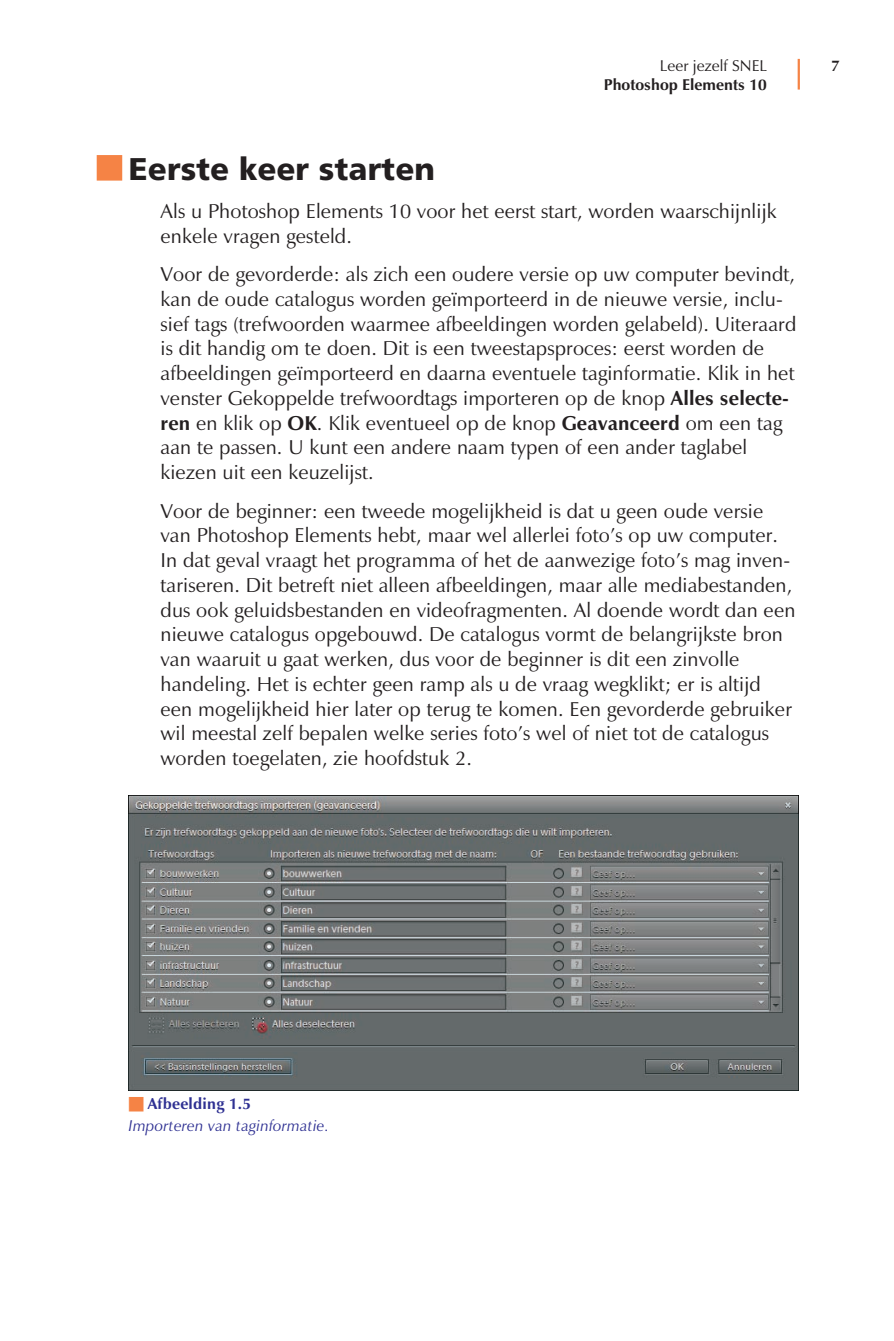
<style>
.page{position:relative;width:894px;height:1341px;background:#fff}
.page>*{position:absolute;margin:0;border:0;box-sizing:border-box;transform-origin:0 0}
.t1{font:31.5px "Humanist 777 BT Black B";color:#231f20}
.t2{font:20.25px/24.8px "Zapf Humanist 601 BT";letter-spacing:.005em;color:#231f20}
.t3{font:italic 15.75px/22.5px "Zapf Humanist 601 BT";letter-spacing:.015em;color:#2e3092}
.t4{font:700 15.75px "Zapf Humanist 601 BT";color:#231f20}
.t5{font:15.75px "Zapf Humanist 601 BT";color:#231f20}
.s1{font-weight:700}
.s2{color:#f58345}
.s3{font-weight:700;font-style:normal}
</style>
<div class="page">
<div style="left:97px;top:155px;width:25px;height:25px;background:#f58345"></div>
<hr style="left:797px;top:59px;width:2px;height:31px;background:#f58345">
<img style="left:129px;top:795px;width:669px;height:295px">
<p class="t5" style="left:659px;top:59px;width:109px">Leer jezelf SNEL</p>
<p class="t4" style="left:603px;top:78px;width:164px">Photoshop Elements 10</p>
<h1 class="t1" style="left:129px;top:156px;width:308px">Eerste keer starten</h1>
<p class="t2" style="left:160px;top:201px;width:617px">Als u Photoshop Elements 10 voor het eerst start, worden waarschijnlijk enkele vragen gesteld.</p>
<p class="t2" style="left:160px;top:264px;width:637px">Voor de gevorderde: als zich een oudere versie op uw computer bevindt, kan de oude catalogus worden geïmporteerd in de nieuwe versie, inclu&shy;sief tags (trefwoorden waarmee afbeeldingen worden gelabeld). Uiteraard is dit handig om te doen. Dit is een tweestapsproces: eerst worden de afbeeldingen geïmporteerd en daarna eventuele taginformatie. Klik in het venster Gekoppelde trefwoordtags importeren op de knop <span class="s1">Alles selecte&shy;ren</span> en klik op <span class="s1">OK</span>. Klik eventueel op de knop <span class="s1">Geavanceerd</span> om een tag aan te passen. U kunt een andere naam typen of een ander taglabel kiezen uit een keuzelijst.</p>
<p class="t2" style="left:160px;top:500px;width:636px">Voor de beginner: een tweede mogelijkheid is dat u geen oude versie van Photoshop Elements hebt, maar wel allerlei foto’s op uw computer.<br>In dat geval vraagt het programma of het de aanwezige foto’s mag inven&shy;tariseren. Dit betreft niet alleen afbeeldingen, maar alle mediabestanden, dus ook geluidsbestanden en videofragmenten. Al doende wordt dan een nieuwe catalogus opgebouwd. De catalogus vormt de belangrijkste bron van waaruit u gaat werken, dus voor de beginner is dit een zinvolle handeling. Het is echter geen ramp als u de vraag wegklikt; er is altijd een mogelijkheid hier later op terug te komen. Een gevorderde gebruiker wil meestal zelf bepalen welke series foto’s wel of niet tot de catalogus worden toegelaten, zie hoofdstuk 2.</p>
<p class="t4" style="left:830px;top:59px;width:10px">7</p>
<p class="t3" style="left:129px;top:1093px;width:202px"><span class="s2">■</span> <span class="s3">Afbeelding 1.5<br></span>Importeren van taginformatie.</p>
</div>
